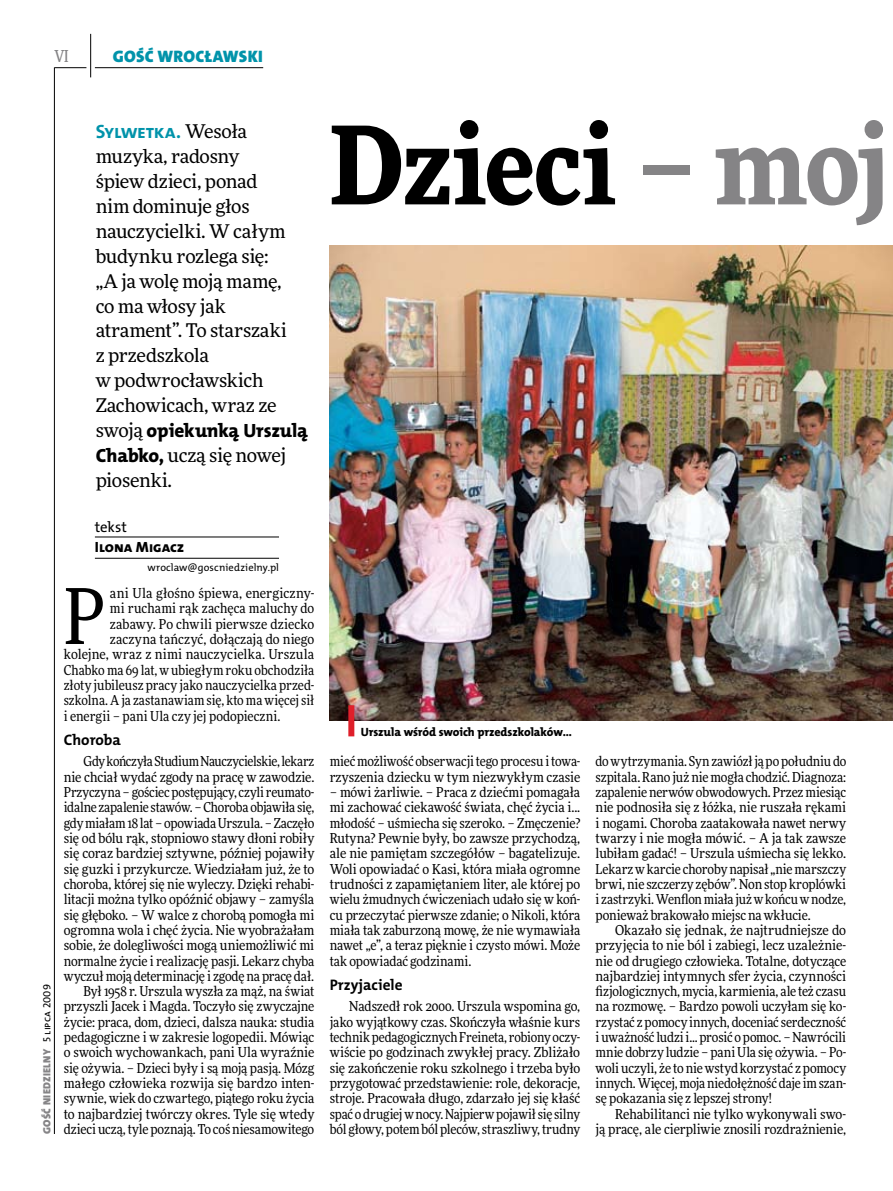
<style>
.page{position:relative;width:893px;height:1191px;background:#fff}
.page>*{position:absolute;margin:0;border:0;box-sizing:border-box;transform-origin:0 0}
.t1{font:900 108px "Freeday Narrow";letter-spacing:-.01em;color:#000}
.t2{font:76.95px "Freeday Narrow News";color:#000}
.t3{font:19.35px "The Mix HP8 Ex Bld";letter-spacing:-.005em;color:#000}
.t4{font:19.35px "The Mix HP7 Bld";letter-spacing:-.015em;color:#0093aa}
.t5{font:18.9px/24.9px "Freeday News";letter-spacing:-.015em;color:#000}
.t6{font:16.65px "The Mix HP9 Blk";letter-spacing:.02em;color:#0093aa}
.t7{font:500 16.5px "Freeday Narrow";color:#858486;scale:.9 1}
.t8{font:15.3px "The Mix HP7 Bld";color:#000}
.t9{font:14.85px "The Mix HP8 Ex Bld";color:#000}
.t10{font:14.85px "The Mix HP5 Plain";color:#000}
.t11{font:13.65px/15.3px "Freeday Narrow News";letter-spacing:-.005em;color:#000;text-align:justify}
.t12{font:12px "The Mix HP8 Ex Bld";letter-spacing:-.005em;color:#000}
.t13{font:10.5px "The Mix HP5 Plain";color:#000}
.t14{font:10.5px "The Mix HP9 Blk";letter-spacing:.025em;color:#858486}
.s1{font-family:"Freeday News";font-size:18.9px;color:#000}
.s2{font-family:"Freeday News";font-size:18.9px}
.s3{font-family:"The Mix HP8 Ex Bld";font-size:19.35px}
.s4{color:#858486}
.s5{font-family:"The Mix HP5 Plain";color:#000}
</style>
<div class="page">
<hr style="left:54px;top:67px;width:1px;height:1067px;background:#000">
<hr style="left:90px;top:34px;width:1px;height:43px;background:#000">
<hr style="left:54px;top:67px;width:32px;height:1px;background:#000">
<hr style="left:95px;top:67px;width:168px;height:1px;background:#000">
<hr style="left:95px;top:537px;width:184px;height:1px;background:#000">
<hr style="left:95px;top:558px;width:184px;height:1px;background:#000">
<img style="left:330px;top:246px;width:563px;height:474px">
<div style="left:348px;top:705px;width:6px;height:31px;background:#df1f2a"></div>
<p class="t7" style="left:54px;top:46px;width:17px">VI</p>
<p class="t6" style="left:113px;top:46px;width:152px">GOŚĆ WROCŁAWSKI</p>
<h3 class="t4" style="left:96px;top:119px;width:153px">Sylwetka. <span class="s1">Wesoła</span></h3>
<h3 class="t5" style="left:96px;top:144px;width:193px">muzyka, radosny śpiew dzieci, ponad nim dominuje głos nauczycielki. W całym budynku rozlega się: „A ja wolę moją mamę, co ma włosy jak atrament”. To starszaki z przedszkola<br>w podwrocławskich<br>Zachowicach, wraz ze</h3>
<h3 class="t3" style="left:96px;top:418px;width:214px"><span class="s2">swoją</span> opiekunką Urszulą</h3>
<h3 class="t5" style="left:96px;top:442px;width:192px"><span class="s3">Chabko,</span> uczą się nowej piosenki.</h3>
<p class="t10" style="left:95px;top:517px;width:33px">tekst</p>
<p class="t9" style="left:95px;top:537px;width:91px">Ilona Migacz</p>
<p class="t13" style="left:147px;top:561px;width:133px">wroclaw@goscniedzielny.pl</p>
<h1 class="t1" style="left:330px;top:95px;width:561px">Dzieci <span class="s4">– moj</span></h1>
<p class="t14" style="left:40px;top:1134px;width:151px;rotate:-90deg">GOŚĆ NIEDZIELNY <span class="s5">5 lipca 2009</span></p>
<h2 class="t2" style="left:64px;top:569px;width:43px">P</h2>
<p class="t11" style="left:110px;top:585px;width:206px">ani Ula głośno śpiewa, energiczny-</p>
<p class="t11" style="left:110px;top:600px;width:206px">mi ruchami rąk zachęca maluchy do</p>
<p class="t11" style="left:110px;top:616px;width:206px">zabawy. Po chwili pierwsze dziecko</p>
<p class="t11" style="left:110px;top:631px;width:206px">zaczyna tańczyć, dołączają do niego</p>
<p class="t11" style="left:64px;top:646px;width:252px">kolejne, wraz z nimi nauczycielka. Urszula</p>
<p class="t11" style="left:64px;top:662px;width:252px">Chabko ma 69 lat, w ubiegłym roku obchodziła</p>
<p class="t11" style="left:64px;top:677px;width:252px">złoty jubileusz pracy jako nauczycielka przed-</p>
<p class="t11" style="left:64px;top:692px;width:252px">szkolna. A ja zastanawiam się, kto ma więcej sił</p>
<p class="t11" style="left:64px;top:708px;width:218px">i energii – pani Ula czy jej podopieczni.</p>
<p class="t8" style="left:64px;top:729px;width:59px">Choroba</p>
<p class="t11" style="left:64px;top:754px;width:252px;text-align:right">Gdy kończyła Studium Nauczycielskie, lekarz nie chciał wydać zgody na pracę w zawodzie.<br>Przyczyna – gościec postępujący, czyli reumato&shy;idalne zapalenie stawów. – Choroba objawiła się, gdy miałam 18 lat – opowiada Urszula. – Zaczęło się od bólu rąk, stopniowo stawy dłoni robiły się coraz bardziej sztywne, później pojawiły się guzki i przykurcze. Wiedziałam już, że to choroba, której się nie wyleczy. Dzięki rehabi&shy;litacji można tylko opóźnić objawy – zamyśla się głęboko. – W walce z chorobą pomogła mi ogromna wola i chęć życia. Nie wyobrażałam sobie, że dolegliwości mogą uniemożliwić mi normalne życie i realizację pasji. Lekarz chyba wyczuł moją determinację i zgodę na pracę dał.<br>Był 1958 r. Urszula wyszła za mąż, na świat przyszli Jacek i Magda. Toczyło się zwyczajne życie: praca, dom, dzieci, dalsza nauka: studia pedagogiczne i w zakresie logopedii. Mówiąc o swoich wychowankach, pani Ula wyraźnie się ożywia. – Dzieci były i są moją pasją. Mózg małego człowieka rozwija się bardzo inten&shy;sywnie, wiek do czwartego, piątego roku życia to najbardziej twórczy okres. Tyle się wtedy dzieci uczą, tyle poznają. To coś niesamowitego</p>
<p class="t11" style="left:330px;top:754px;width:252px">mieć możliwość obserwacji tego procesu itowa&shy;rzyszenia dziecku w tym niezwykłym czasie</p>
<p class="t12" style="left:361px;top:724px;width:213px">Urszula wśród swoich przedszkolaków…</p>
<p class="t11" style="left:330px;top:784px;width:252px">– mówi żarliwie. – Praca z dziećmi pomagała mi zachować ciekawość świata, chęć życia i... młodość – uśmiecha się szeroko. – Zmęczenie?<br>Rutyna? Pewnie były, bo zawsze przychodzą, ale nie pamiętam szczegółów – bagatelizuje.<br>Woli opowiadać o Kasi, która miała ogromne trudności z zapamiętaniem liter, ale której po wielu żmudnych ćwiczeniach udało się w koń&shy;cu przeczytać pierwsze zdanie; o Nikoli, która miała tak zaburzoną mowę, że nie wymawiała nawet „e”, a teraz pięknie i czysto mówi. Może tak opowiadać godzinami.</p>
<p class="t8" style="left:330px;top:974px;width:74px">Przyjaciele</p>
<p class="t11" style="left:330px;top:998px;width:252px;text-indent:20px">Nadszedł rok 2000. Urszula wspomina go, jako wyjątkowy czas. Skończyła właśnie kurs technik pedagogicznych Freineta, robiony oczy&shy;wiście po godzinach zwykłej pracy. Zbliżało się zakończenie roku szkolnego i trzeba było przygotować przedstawienie: role, dekoracje, stroje. Pracowała długo, zdarzało jej się kłaść spać o drugiej wnocy. Najpierw pojawił się silny ból głowy, potem ból pleców, straszliwy, trudny</p>
<p class="t11" style="left:596px;top:754px;width:252px">do wytrzymania. Syn zawiózł ją po południu do szpitala. Rano już nie mogła chodzić. Diagnoza: zapalenie nerwów obwodowych. Przez miesiąc nie podnosiła się z łóżka, nie ruszała rękami i nogami. Choroba zaatakowała nawet nerwy twarzy i nie mogła mówić. – A ja tak zawsze lubiłam gadać! – Urszula uśmiecha się lekko.<br>Lekarz wkarcie choroby napisał „nie marszczy brwi, nie szczerzy zębów”. Non stop kroplówki i zastrzyki. Wenflon miała już wkońcu wnodze, ponieważ brakowało miejsc na wkłucie.</p>
<p class="t11" style="left:596px;top:922px;width:252px;text-indent:20px">Okazało się jednak, że najtrudniejsze do przyjęcia to nie ból i zabiegi, lecz uzależnie&shy;nie od drugiego człowieka. Totalne, dotyczące najbardziej intymnych sfer życia, czynności fizjologicznych, mycia, karmienia, ale też czasu na rozmowę. – Bardzo powoli uczyłam się ko&shy;rzystać z pomocy innych, doceniać serdeczność i uważność ludzi i... prosić o pomoc. – Nawrócili mnie dobrzy ludzie – pani Ula się ożywia. – Po&shy;woli uczyli, że to nie wstyd korzystać z pomocy innych. Więcej, moja niedołężność daje im szan&shy;sę pokazania się z lepszej strony!</p>
<p class="t11" style="left:596px;top:1106px;width:252px;text-align:right">Rehabilitanci nie tylko wykonywali swo-<br>ją pracę, ale cierpliwie znosili rozdrażnienie,</p>
</div>
